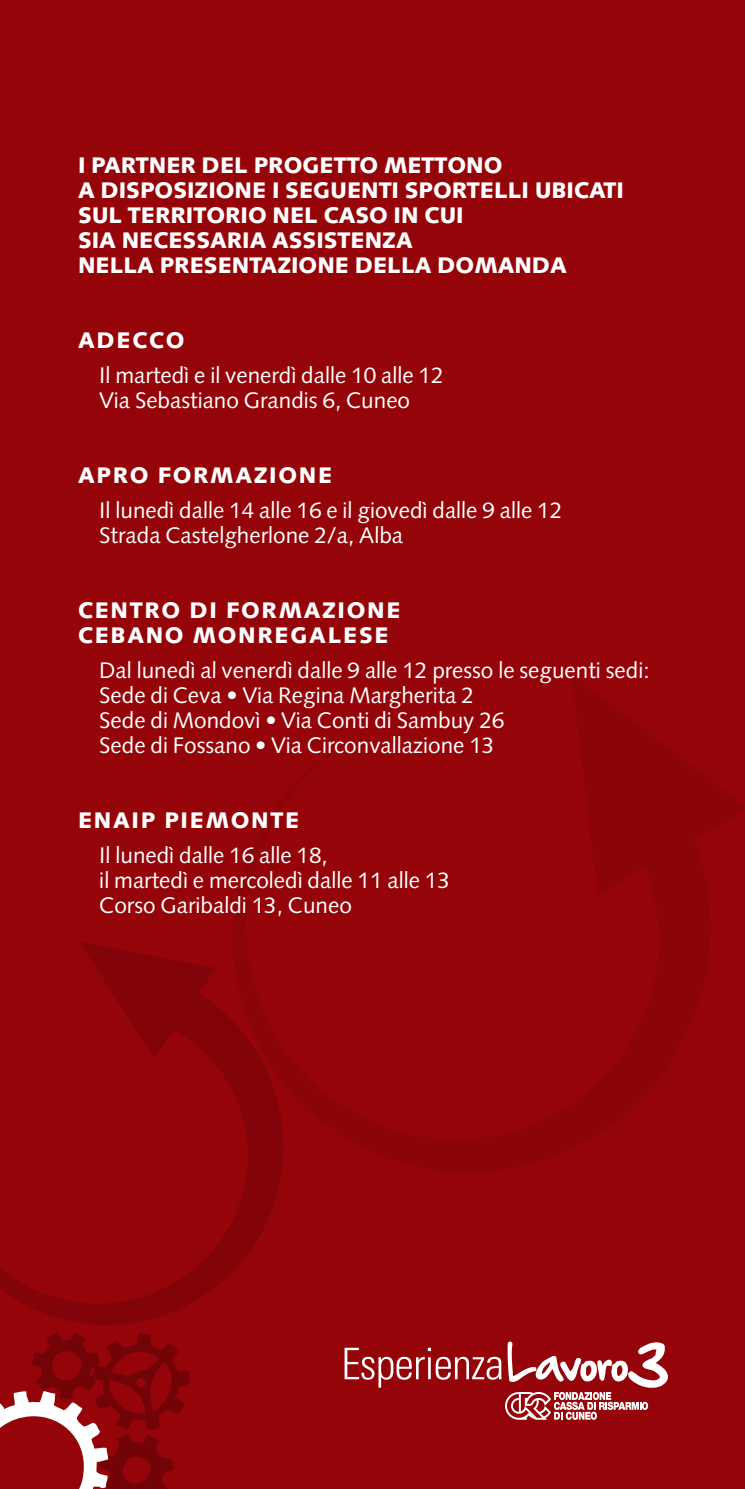
<style>
.page{position:relative;width:745px;height:1489px;background:#fff}
.page>*{position:absolute;margin:0;border:0;box-sizing:border-box;transform-origin:0 0}
.t1{font:22.5px "Syntax";color:#fff}
.t2{font:900 22.5px "Syntax";color:#fff}
.t3{font:900 22.5px "Syntax";letter-spacing:.075em;color:#fff}
</style>
<div class="page">
<div style="left:0;top:0;width:744px;height:1488px;background:#940408"></div>
<svg style="left:0;top:1332px;width:190px;height:156px"></svg>
<svg style="left:0;top:942px;width:281px;height:383px"></svg>
<svg style="left:231px;top:942px;width:52px;height:234px;fill:#8b0408"></svg>
<svg style="left:344px;top:1341px;width:323px;height:78px"></svg>
<p class="t2" style="left:78px;top:152px;width:425px">I PARTNER DEL PROGETTO METTONO</p>
<p class="t2" style="left:78px;top:177px;width:547px">A DISPOSIZIONE I SEGUENTI SPORTELLI UBICATI</p>
<p class="t2" style="left:78px;top:202px;width:387px">SUL TERRITORIO NEL CASO IN CUI</p>
<p class="t2" style="left:78px;top:227px;width:336px">SIA NECESSARIA ASSISTENZA</p>
<p class="t2" style="left:78px;top:252px;width:490px">NELLA PRESENTAZIONE DELLA DOMANDA</p>
<p class="t2" style="left:78px;top:327px;width:108px">ADECCO</p>
<p class="t1" style="left:99px;top:362px;width:345px">Il martedì e il venerdì dalle 10 alle 12</p>
<p class="t1" style="left:99px;top:387px;width:312px">Via Sebastiano Grandis 6, Cuneo</p>
<p class="t3" style="left:78px;top:462px;width:255px">APRO FORMAZIONE</p>
<p class="t1" style="left:99px;top:497px;width:464px">Il lunedì dalle 14 alle 16 e il giovedì dalle 9 alle 12</p>
<p class="t1" style="left:99px;top:522px;width:305px">Strada Castelgherlone 2/a, Alba</p>
<p class="t3" style="left:78px;top:597px;width:324px">CENTRO DI FORMAZIONE</p>
<p class="t3" style="left:78px;top:622px;width:312px">CEBANO MONREGALESE</p>
<p class="t1" style="left:99px;top:657px;width:551px">Dal lunedì al venerdì dalle 9 alle 12 presso le seguenti sedi:</p>
<p class="t1" style="left:99px;top:682px;width:376px">Sede di Ceva • Via Regina Margherita 2</p>
<p class="t1" style="left:99px;top:707px;width:406px">Sede di Mondovì • Via Conti di Sambuy 26</p>
<p class="t1" style="left:99px;top:732px;width:396px">Sede di Fossano • Via Circonvallazione 13</p>
<p class="t3" style="left:78px;top:807px;width:222px">ENAIP PIEMONTE</p>
<p class="t1" style="left:99px;top:842px;width:230px">Il lunedì dalle 16 alle 18,</p>
<p class="t1" style="left:99px;top:867px;width:352px">il martedì e mercoledì dalle 11 alle 13</p>
<p class="t1" style="left:99px;top:892px;width:254px">Corso Garibaldi 13, Cuneo</p>
</div>
